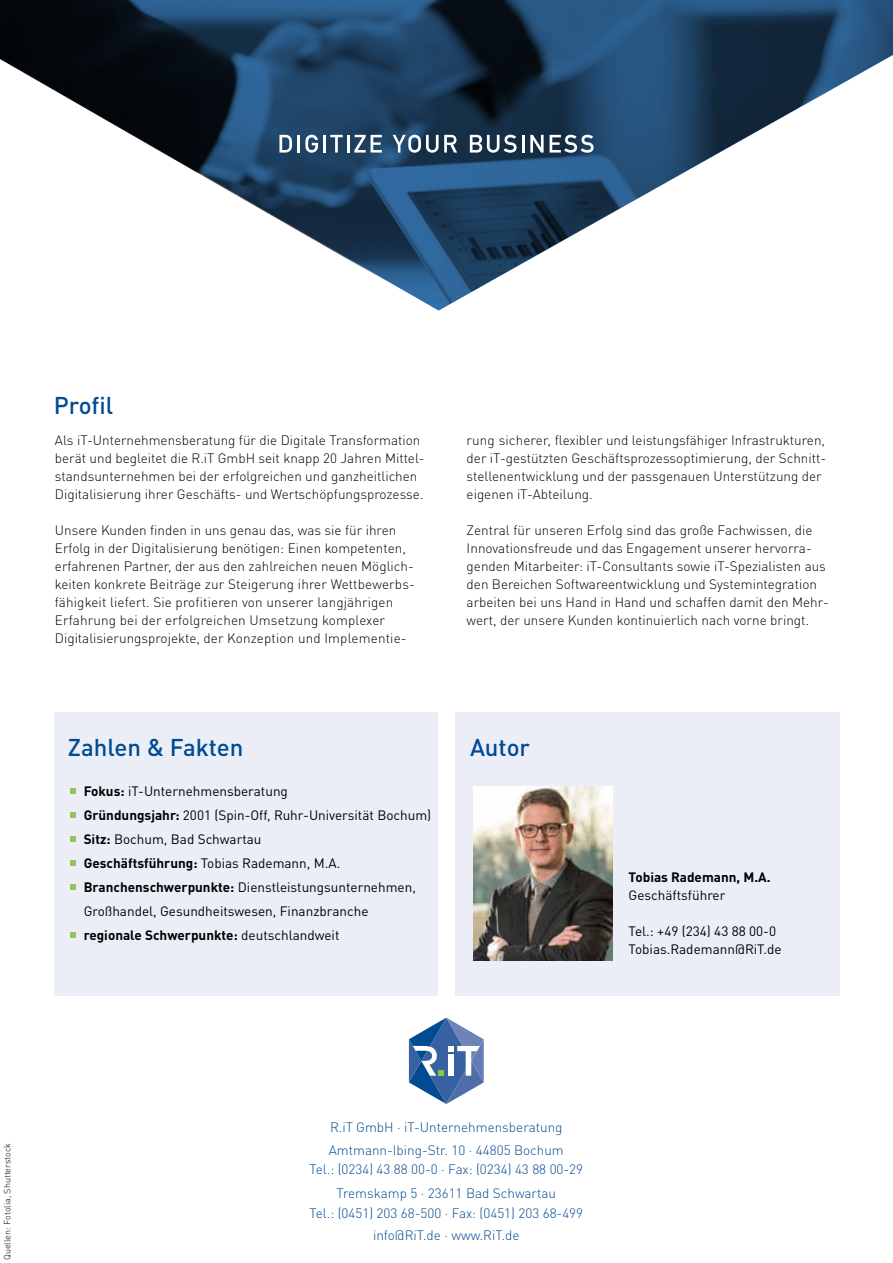
<style>
.page{position:relative;width:893px;height:1263px;background:#fff}
.page>*{position:absolute;margin:0;border:0;box-sizing:border-box;transform-origin:0 0}
.t1{font:500 24px "DINOT";color:#004b91}
.t2{font:300 13.5px/18px "DINOT";color:#000}
.t3{font:13.5px/24px "DINOT";color:#000}
.t4{font:300 13.5px/22.5px "DINOT";color:#004b91;text-align:center}
.t5{font:700 13.5px "DINOT";color:#000}
.t6{font:300 9px "DINOT";color:#000}
.s1{font-weight:700}
</style>
<div class="page">
<div style="left:455px;top:713px;width:385px;height:283px;background:#eceef7"></div>
<svg style="left:409px;top:1018px;width:75px;height:86px"></svg>
<div style="left:54px;top:713px;width:383px;height:283px;background:#eceef7"></div>
<svg style="left:70px;top:789px;width:5px;height:5px"></svg>
<svg style="left:70px;top:813px;width:5px;height:5px"></svg>
<svg style="left:70px;top:837px;width:5px;height:5px"></svg>
<svg style="left:70px;top:861px;width:5px;height:5px"></svg>
<svg style="left:70px;top:885px;width:5px;height:5px"></svg>
<svg style="left:70px;top:933px;width:5px;height:5px"></svg>
<img style="left:473px;top:786px;width:139px;height:174px">
<svg style="left:0;top:0;width:893px;height:311px"></svg>
<svg style="left:279px;top:135px;width:13px;height:18px"></svg>
<hr style="left:297px;top:135px;width:3px;height:18px;background:#fff">
<svg style="left:305px;top:135px;width:13px;height:18px"></svg>
<hr style="left:323px;top:135px;width:3px;height:18px;background:#fff">
<svg style="left:330px;top:135px;width:52px;height:18px"></svg>
<svg style="left:393px;top:135px;width:64px;height:18px"></svg>
<svg style="left:470px;top:135px;width:54px;height:18px"></svg>
<svg style="left:530px;top:135px;width:14px;height:18px"></svg>
<svg style="left:550px;top:135px;width:44px;height:18px"></svg>
<h1 class="t1" style="left:54px;top:387px;width:61px">Profil</h1>
<p class="t2" style="left:55px;top:430px;width:371px">Als iT-Unternehmensberatung für die Digitale Transformation berät und begleitet die R.iT GmbH seit knapp 20 Jahren Mittel&shy;standsunternehmen bei der erfolgreichen und ganzheitlichen Digitalisierung ihrer Geschäfts- und Wertschöpfungsprozesse.</p>
<p class="t2" style="left:55px;top:520px;width:361px">Unsere Kunden finden in uns genau das, was sie für ihren Erfolg in der Digitalisierung benötigen: Einen kompetenten, erfahrenen Partner, der aus den zahlreichen neuen Möglich&shy;keiten konkrete Beiträge zur Steigerung ihrer Wettbewerbs&shy;fähigkeit liefert. Sie profitieren von unserer langjährigen Erfahrung bei der erfolgreichen Umsetzung komplexer Digitalisierungsprojekte, der Konzeption und Implementie-</p>
<p class="t2" style="left:467px;top:430px;width:361px">rung sicherer, flexibler und leistungsfähiger Infrastrukturen, der iT-gestützten Geschäftsprozessoptimierung, der Schnitt&shy;stellenentwicklung und der passgenauen Unterstützung der eigenen iT-Abteilung.</p>
<p class="t2" style="left:467px;top:520px;width:364px">Zentral für unseren Erfolg sind das große Fachwissen, die Innovationsfreude und das Engagement unserer hervorra&shy;genden Mitarbeiter: iT-Consultants sowie iT-Spezialisten aus den Bereichen Softwareentwicklung und Systemintegration arbeiten bei uns Hand in Hand und schaffen damit den Mehr&shy;wert, der unsere Kunden kontinuierlich nach vorne bringt.</p>
<h1 class="t1" style="left:68px;top:729px;width:177px">Zahlen &amp; Fakten</h1>
<p class="t3" style="left:84px;top:778px;width:349px"><span class="s1">Fokus:</span> iT-Unternehmensberatung<br><span class="s1">Gründungsjahr:</span> 2001 (Spin-Off, Ruhr-Universität Bochum)<br><span class="s1">Sitz:</span> Bochum, Bad Schwartau<br><span class="s1">Geschäftsführung:</span> Tobias Rademann, M.A.<br><span class="s1">Branchenschwerpunkte:</span> Dienstleistungsunternehmen, Großhandel, Gesundheitswesen, Finanzbranche<br><span class="s1">regionale Schwerpunkte:</span> deutschlandweit</p>
<h1 class="t1" style="left:470px;top:729px;width:62px">Autor</h1>
<p class="t5" style="left:629px;top:867px;width:144px">Tobias Rademann, M.A.</p>
<p class="t3" style="left:629px;top:882px;width:98px">Geschäftsführer</p>
<p class="t3" style="left:629px;top:921px;width:155px;line-height:18px">Tel.: +49 (234) 43 88 00-0<br>Tobias.Rademann@RiT.de</p>
<p class="t6" style="left:0;top:1260px;width:119px;rotate:-90deg">Quellen: Fotolia, Shutterstock</p>
<p class="t4" style="left:329px;top:1115px;width:237px;text-align:left">R.iT GmbH · iT-Unternehmensberatung<br>Amtmann-Ibing-Str. 10 · 44805 Bochum</p>
<p class="t4" style="left:309px;top:1156px;width:275px;line-height:24px">Tel.: (0234) 43 88 00-0 · Fax: (0234) 43 88 00-29<br>Tremskamp 5 · 23611 Bad Schwartau</p>
<p class="t4" style="left:309px;top:1201px;width:275px">Tel.: (0451) 203 68-500 · Fax: (0451) 203 68-499 info@RiT.de · www.RiT.de</p>
</div>
